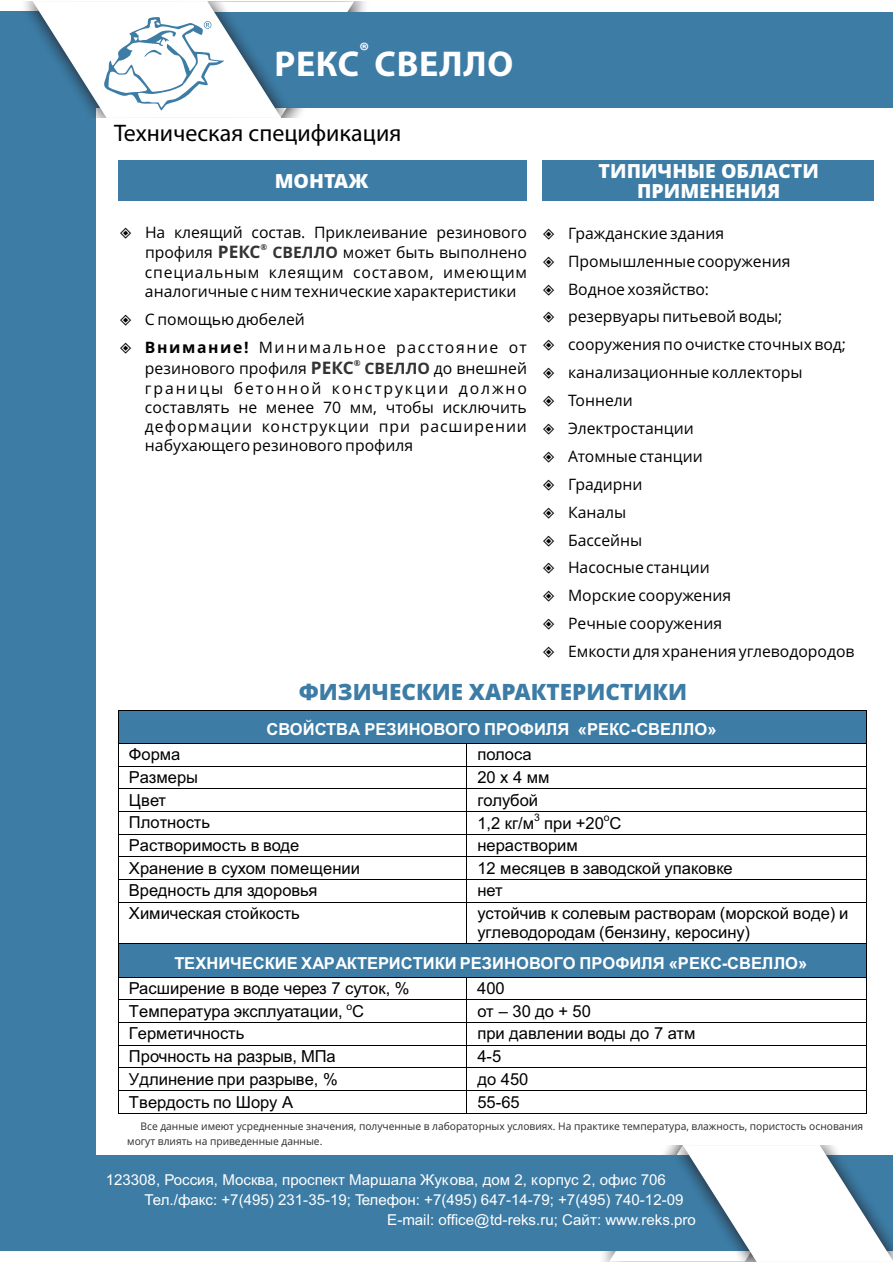
<style>
.page{position:relative;width:893px;height:1263px;background:#fff}
.page>*{position:absolute;margin:0;border:0;box-sizing:border-box;transform-origin:0 0}
.t1{font:700 36px "Myriad Pro";letter-spacing:.02em;color:#fff}
.t2{font:24px "Myriad Pro";color:#000}
.t3{font:800 22.5px "Open Sans";color:#3c7ca5}
.t4{font:700 22.5px "Myriad Pro";color:#fff}
.t5{font:800 19.5px/20px "Open Sans";color:#fefefe;text-align:center}
.t6{font:16.5px/19px "Arial";color:#000}
.t7{font:700 16.5px "Arial";color:#fff}
.t8{font:15.75px/27.9px "Open Sans";color:#000}
.t9{font:15.75px/27.9px "Open Sans";letter-spacing:.1em;color:#000}
.t10{font:15px "Arial";color:#fff}
.t11{font:10.5px/14.2px "Open Sans";color:#2b2a29}
.t12{font:10.5px "Arial";color:#000}
.t13{font:700 8.25px "Open Sans";color:#333}
.s1{font-weight:700;font-size:17.25px;color:#333}
.s2{font-weight:700;color:#333}
.s3{font-weight:700}
</style>
<div class="page">
<div style="left:0;top:12px;width:96px;height:1237px;background:#3c7ca5"></div>
<div style="left:0;top:1156px;width:893px;height:95px;background:#3c7ca5"></div>
<svg style="left:609px;top:1145px;width:284px;height:117px"></svg>
<div style="left:118px;top:160px;width:409px;height:41px;background:#3c7ca5"></div>
<div style="left:543px;top:160px;width:331px;height:41px;background:#3c7ca5"></div>
<div style="left:0;top:12px;width:893px;height:95px;background:#3c7ca5"></div>
<svg style="left:32px;top:1px;width:322px;height:117px"></svg>
<hr style="left:119px;top:739px;width:747px;height:4px;background:#3c7ca5">
<div style="left:119px;top:710px;width:747px;height:9px;background:#3c7ca5"></div>
<div style="left:119px;top:719px;width:747px;height:20px;background:#3c7ca5"></div>
<hr style="left:119px;top:710px;width:747px;height:1px;background:#000">
<hr style="left:118px;top:710px;width:1px;height:33px;background:#000">
<hr style="left:866px;top:710px;width:1px;height:33px;background:#000">
<hr style="left:119px;top:743px;width:348px;height:1px;background:#000">
<hr style="left:467px;top:743px;width:399px;height:1px;background:#000">
<hr style="left:119px;top:766px;width:348px;height:1px;background:#000">
<hr style="left:467px;top:766px;width:399px;height:1px;background:#000">
<hr style="left:119px;top:788px;width:348px;height:1px;background:#000">
<hr style="left:467px;top:788px;width:399px;height:1px;background:#000">
<hr style="left:119px;top:811px;width:348px;height:1px;background:#000">
<hr style="left:467px;top:811px;width:399px;height:1px;background:#000">
<hr style="left:119px;top:834px;width:348px;height:1px;background:#000">
<hr style="left:467px;top:834px;width:399px;height:1px;background:#000">
<hr style="left:119px;top:856px;width:348px;height:1px;background:#000">
<hr style="left:467px;top:856px;width:399px;height:1px;background:#000">
<hr style="left:119px;top:879px;width:348px;height:1px;background:#000">
<hr style="left:467px;top:879px;width:399px;height:1px;background:#000">
<svg style="left:118px;top:743px;width:1px;height:159px"></svg>
<hr style="left:119px;top:902px;width:348px;height:1px;background:#000">
<hr style="left:467px;top:902px;width:399px;height:1px;background:#000">
<svg style="left:866px;top:743px;width:1px;height:159px"></svg>
<hr style="left:118px;top:902px;width:1px;height:41px;background:#000">
<hr style="left:467px;top:902px;width:1px;height:41px;background:#000">
<hr style="left:866px;top:902px;width:1px;height:41px;background:#000">
<div style="left:119px;top:972px;width:747px;height:5px;background:#3c7ca5"></div>
<div style="left:119px;top:944px;width:747px;height:9px;background:#3c7ca5"></div>
<div style="left:119px;top:953px;width:747px;height:19px;background:#3c7ca5"></div>
<hr style="left:119px;top:943px;width:348px;height:1px;background:#000">
<hr style="left:467px;top:943px;width:399px;height:1px;background:#000">
<hr style="left:118px;top:944px;width:1px;height:33px;background:#000">
<hr style="left:866px;top:944px;width:1px;height:33px;background:#000">
<hr style="left:119px;top:977px;width:348px;height:1px;background:#000">
<hr style="left:467px;top:977px;width:399px;height:1px;background:#000">
<hr style="left:119px;top:999px;width:348px;height:1px;background:#000">
<hr style="left:467px;top:999px;width:399px;height:1px;background:#000">
<hr style="left:119px;top:1022px;width:348px;height:1px;background:#000">
<hr style="left:467px;top:1022px;width:399px;height:1px;background:#000">
<hr style="left:119px;top:1045px;width:348px;height:1px;background:#000">
<hr style="left:467px;top:1045px;width:399px;height:1px;background:#000">
<hr style="left:119px;top:1067px;width:348px;height:1px;background:#000">
<hr style="left:467px;top:1067px;width:399px;height:1px;background:#000">
<hr style="left:119px;top:1090px;width:348px;height:1px;background:#000">
<hr style="left:467px;top:1090px;width:399px;height:1px;background:#000">
<svg style="left:118px;top:977px;width:1px;height:137px"></svg>
<hr style="left:119px;top:1113px;width:348px;height:1px;background:#000">
<hr style="left:467px;top:1113px;width:399px;height:1px;background:#000">
<svg style="left:866px;top:977px;width:1px;height:137px"></svg>
<h3 class="t4" style="left:359px;top:41px;width:12px">®</h3>
<h1 class="t1" style="left:274px;top:49px;width:240px">РЕКС СВЕЛЛО</h1>
<h2 class="t2" style="left:114px;top:123px;width:289px">Техническая спецификация</h2>
<p class="t5" style="left:275px;top:173px;width:95px">МОНТАЖ</p>
<p class="t5" style="left:599px;top:163px;width:222px">ТИПИЧНЫЕ ОБЛАСТИ<br>ПРИМЕНЕНИЯ</p>
<p class="t8" style="left:145px;top:223px;width:383px;line-height:20.7px">На клеящий состав. Приклеивание резинового профиля <span class="s1">РЕКС</span> <span class="s2">СВЕЛЛО</span> может быть выполнено</p>
<p class="t8" style="left:568px;top:221px;width:288px">Гражданские здания<br>Промышленные сооружения<br>Водное хозяйство:<br>резервуары питьевой воды; сооружения по очистке сточных вод; канализационные коллекторы<br>Тоннели<br>Электростанции<br>Атомные станции<br>Градирни<br>Каналы<br>Бассейны<br>Насосные станции<br>Морские сооружения<br>Речные сооружения<br>Емкости для хранения углеводородов</p>
<h3 class="t3" style="left:299px;top:683px;width:390px">ФИЗИЧЕСКИЕ ХАРАКТЕРИСТИКИ</h3>
<p class="t13" style="left:261px;top:244px;width:8px">®</p>
<p class="t8" style="left:145px;top:264px;width:383px;line-height:19.4px">специальным клеящим составом, имеющим аналогичные с ним технические характеристики</p>
<p class="t9" style="left:145px;top:307px;width:383px">С помощью дюбелей<br><span class="s3">Внимание!</span> Минимальное расстояние от</p>
<p class="t8" style="left:145px;top:356px;width:383px">резинового профиля <span class="s1">РЕКС</span> <span class="s2">СВЕЛЛО</span> до внешней</p>
<p class="t13" style="left:354px;top:359px;width:8px">®</p>
<p class="t8" style="left:145px;top:380px;width:384px;line-height:19.4px;text-align:justify">границы бетонной конструкции должно составлять не менее 70 мм, чтобы исключить деформации конструкции при расширении набухающего резинового профиля</p>
<p class="t7" style="left:267px;top:723px;width:451px">СВОЙСТВА РЕЗИНОВОГО ПРОФИЛЯ «РЕКС-СВЕЛЛО»</p>
<p class="t6" style="left:129px;top:747px;width:53px">Форма</p>
<p class="t6" style="left:477px;top:747px;width:56px">полоса</p>
<p class="t6" style="left:129px;top:769px;width:71px">Размеры</p>
<p class="t6" style="left:477px;top:769px;width:74px">20 х 4 мм</p>
<p class="t6" style="left:129px;top:792px;width:39px">Цвет</p>
<p class="t6" style="left:477px;top:792px;width:62px">голубой</p>
<p class="t6" style="left:129px;top:815px;width:83px">Плотность</p>
<p class="t6" style="left:477px;top:815px;width:58px">1,2 кг/м</p>
<p class="t12" style="left:534px;top:814px;width:7px">3</p>
<p class="t6" style="left:544px;top:815px;width:79px">при +20 С</p>
<p class="t12" style="left:604px;top:814px;width:7px">о</p>
<p class="t6" style="left:129px;top:837px;width:172px">Растворимость в воде</p>
<p class="t6" style="left:477px;top:837px;width:102px">нерастворим</p>
<p class="t6" style="left:129px;top:860px;width:233px">Хранение в сухом помещении</p>
<p class="t6" style="left:477px;top:860px;width:257px">12 месяцев в заводской упаковке</p>
<p class="t6" style="left:129px;top:882px;width:190px">Вредность для здоровья</p>
<p class="t6" style="left:477px;top:882px;width:27px">нет</p>
<p class="t6" style="left:129px;top:905px;width:172px">Химическая стойкость</p>
<p class="t6" style="left:477px;top:905px;width:373px">устойчив к солевым растворам (морской воде) и углеводородам (бензину, керосину)</p>
<p class="t7" style="left:174px;top:956px;width:634px">ТЕХНИЧЕСКИЕ ХАРАКТЕРИСТИКИ РЕЗИНОВОГО ПРОФИЛЯ «РЕКС-СВЕЛЛО»</p>
<p class="t6" style="left:129px;top:980px;width:282px">Расширение в воде через 7 суток, %</p>
<p class="t6" style="left:477px;top:980px;width:29px">400</p>
<p class="t6" style="left:129px;top:1003px;width:215px">Температура эксплуатации,</p>
<p class="t12" style="left:347px;top:1002px;width:7px">о</p>
<p class="t6" style="left:352px;top:1003px;width:13px">С</p>
<p class="t6" style="left:477px;top:1003px;width:115px">от – 30 до + 50</p>
<p class="t6" style="left:129px;top:1026px;width:117px">Герметичность</p>
<p class="t6" style="left:477px;top:1026px;width:220px">при давлении воды до 7 атм</p>
<p class="t6" style="left:129px;top:1048px;width:208px">Прочность на разрыв, МПа</p>
<p class="t6" style="left:477px;top:1048px;width:25px">4-5</p>
<p class="t6" style="left:129px;top:1071px;width:211px">Удлинение при разрыве, %</p>
<p class="t6" style="left:477px;top:1071px;width:53px">до 450</p>
<p class="t6" style="left:129px;top:1094px;width:166px">Твердость по Шору А</p>
<p class="t6" style="left:477px;top:1094px;width:44px">55-65</p>
<p class="t11" style="left:127px;top:1120px;width:737px;text-indent:13px">Все данные имеют усредненные значения, полученные в лабораторных условиях. На практике температура, влажность, пористость основания могут влиять на приведенные данные.</p>
<p class="t10" style="left:106px;top:1173px;width:562px">123308, Россия, Москва, проспект Маршала Жукова, дом 2, корпус 2, офис 706</p>
<p class="t10" style="left:145px;top:1194px;width:540px">Тел./факс: +7(495) 231-35-19; Телефон: +7(495) 647-14-79; +7(495) 740-12-09</p>
<p class="t10" style="left:387px;top:1214px;width:310px">E-mail: office@td-reks.ru; Сайт: www.reks.pro</p>
</div>
